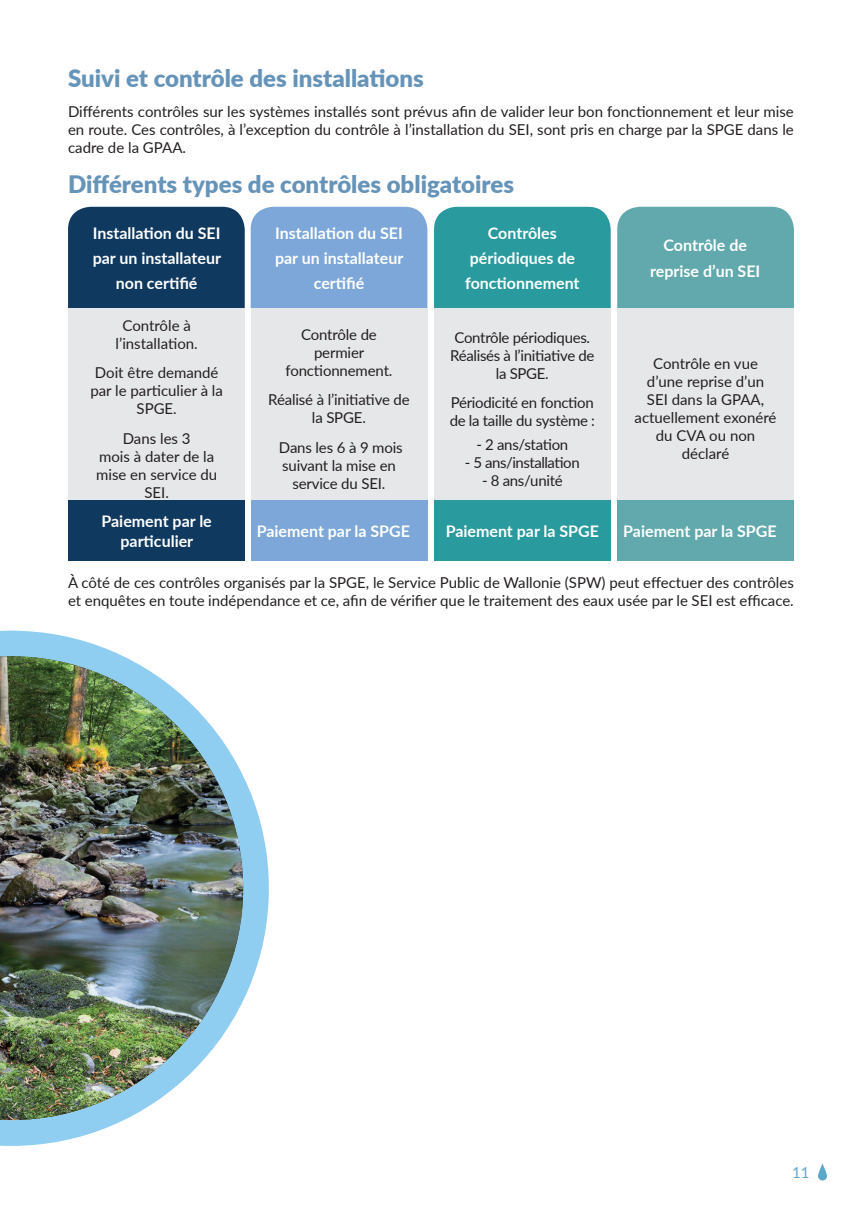
<style>
.page{position:relative;width:862px;height:1214px;background:#fff}
.page>*{position:absolute;margin:0;border:0;box-sizing:border-box;transform-origin:0 0}
.t1{font:900 24px "Lato";color:#6694b9}
.t2{font:700 16px/25.4px "Lato";color:#fff;text-align:center}
.t3{font:15px/18px "Lato";color:#231f20;text-align:center}
.t4{font:15px/18px "Lato";letter-spacing:-.02em;color:#231f20;text-align:center}
.t5{font:15px "Lato";letter-spacing:-.03em;color:#231f20}
.t6{font:15px "Lato";color:#5da7c8}
</style>
<div class="page">
<svg style="left:818px;top:1163px;width:9px;height:17px"></svg>
<svg style="left:0;top:630px;width:269px;height:516px"></svg>
<img style="left:0;top:656px;width:243px;height:463px">
<div style="left:68px;top:207px;width:177px;height:101px;background:#103960"></div>
<div style="left:251px;top:207px;width:176px;height:101px;background:#7ca7d8"></div>
<div style="left:434px;top:207px;width:177px;height:101px;background:#299a9d"></div>
<div style="left:617px;top:207px;width:177px;height:101px;background:#61a9ac"></div>
<div style="left:68px;top:500px;width:177px;height:60px;background:#103960"></div>
<div style="left:251px;top:500px;width:176px;height:60px;background:#7ca7d8"></div>
<div style="left:434px;top:500px;width:176px;height:60px;background:#299a9d"></div>
<div style="left:617px;top:500px;width:177px;height:60px;background:#61a9ac"></div>
<div style="left:68px;top:308px;width:177px;height:191px;background:#e6e7e9"></div>
<div style="left:251px;top:308px;width:176px;height:191px;background:#e6e7e9"></div>
<div style="left:434px;top:308px;width:176px;height:191px;background:#e6e7e9"></div>
<div style="left:617px;top:308px;width:177px;height:191px;background:#e6e7e9"></div>
<h1 class="t1" style="left:68px;top:61px;width:357px">Suivi et contrôle des installations</h1>
<p class="t3" style="left:68px;top:102px;width:727px;text-align:justify">Différents contrôles sur les systèmes installés sont prévus afin de valider leur bon fonctionnement et leur mise en route. Ces contrôles, à l’exception du contrôle à l’installation du SEI, sont pris en charge par la SPGE dans le cadre de la GPAA.</p>
<h1 class="t1" style="left:68px;top:166px;width:448px">Différents types de contrôles obligatoires</h1>
<p class="t2" style="left:93px;top:219px;width:130px">Installation du SEI par un installateur non certifié</p>
<p class="t3" style="left:116px;top:316px;width:84px">Contrôle à l’installation.</p>
<p class="t3" style="left:90px;top:363px;width:134px">Doit être demandé par le particulier à la<br>SPGE.</p>
<p class="t3" style="left:96px;top:428px;width:123px">Dans les 3<br>mois à dater de la mise en service du<br>SEI.</p>
<p class="t2" style="left:275px;top:219px;width:130px">Installation du SEI par un installateur certifié</p>
<p class="t2" style="left:465px;top:219px;width:116px">Contrôles périodiques de fonctionnement</p>
<p class="t3" style="left:285px;top:325px;width:108px">Contrôle de permier fonctionnement.</p>
<p class="t3" style="left:268px;top:390px;width:143px">Réalisé à l’initiative de la SPGE.</p>
<p class="t3" style="left:279px;top:437px;width:125px">Dans les 6 à 9 mois suivant la mise en service du SEI.</p>
<p class="t4" style="left:450px;top:327px;width:146px">Contrôle périodiques.<br>Réalisés à l’initiative de la SPGE.</p>
<p class="t4" style="left:450px;top:393px;width:147px;text-align:left">Périodicité en fonction de la taille du système :</p>
<p class="t4" style="left:476px;top:434px;width:93px">- 2 ans/station</p>
<p class="t5" style="left:465px;top:451px;width:116px">- 5 ans/installation</p>
<p class="t4" style="left:482px;top:470px;width:82px">- 8 ans/unité</p>
<p class="t2" style="left:650px;top:232px;width:112px">Contrôle de reprise d’un SEI</p>
<p class="t3" style="left:634px;top:354px;width:143px">Contrôle en vue d’une reprise d’un<br>SEI dans la GPAA, actuellement exonéré du CVA ou non déclaré</p>
<p class="t2" style="left:101px;top:510px;width:112px;line-height:20px">Paiement par le particulier</p>
<p class="t2" style="left:257px;top:517px;width:155px">Paiement par la SPGE</p>
<p class="t2" style="left:446px;top:517px;width:155px">Paiement par la SPGE</p>
<p class="t2" style="left:623px;top:517px;width:155px">Paiement par la SPGE</p>
<p class="t3" style="left:68px;top:573px;width:727px;text-align:left">À côté de ces contrôles organisés par la SPGE, le Service Public de Wallonie (SPW) peut effectuer des contrôles et enquêtes en toute indépendance et ce, afin de vérifier que le traitement des eaux usée par le SEI est efficace.</p>
<p class="t6" style="left:792px;top:1161px;width:19px">11</p>
</div>
